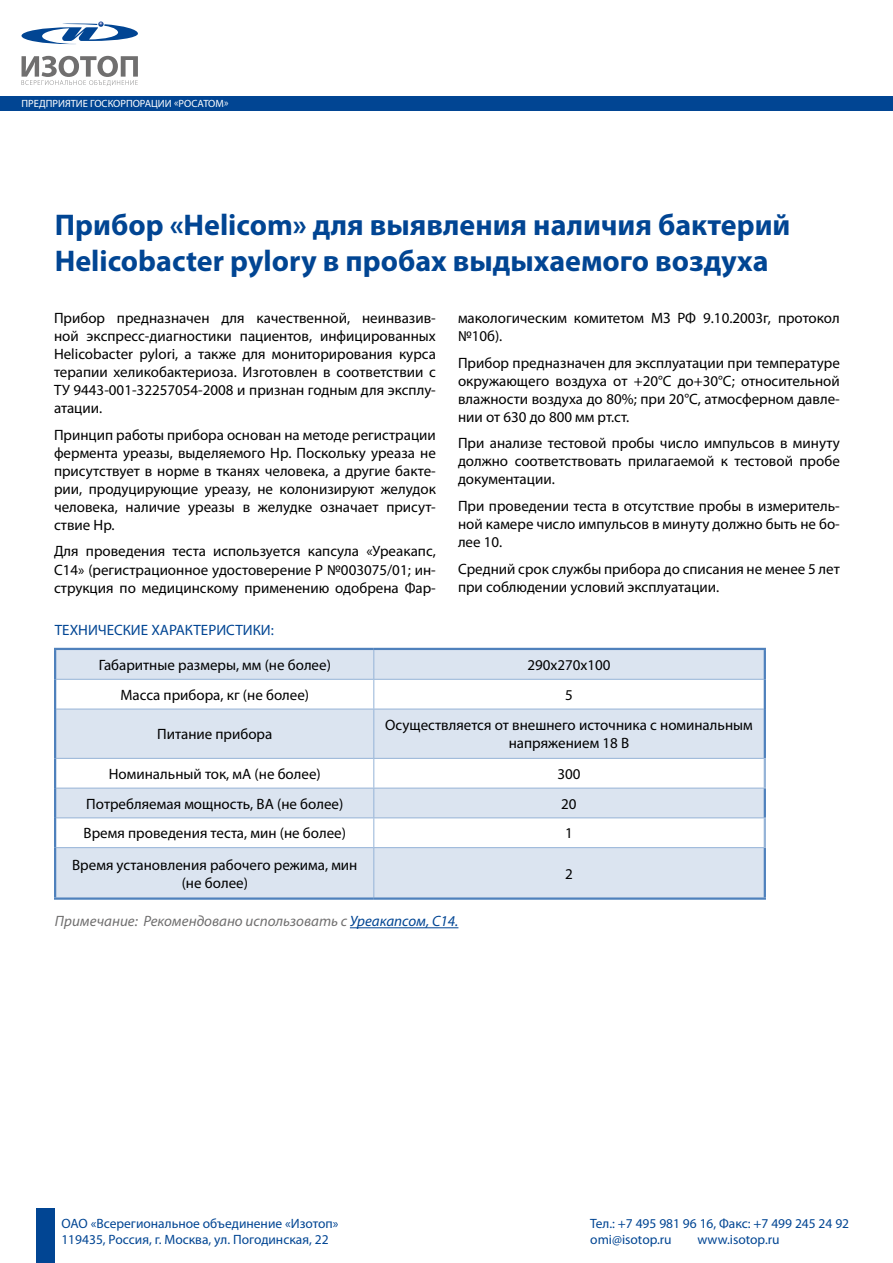
<style>
.page{position:relative;width:893px;height:1263px;background:#fff}
.page>*{position:absolute;margin:0;border:0;box-sizing:border-box;transform-origin:0 0}
.t1{font:700 30px/36px "Myriad Pro";color:#014593}
.t2{font:15px/18px "Myriad Pro";color:#000;text-align:justify}
.t3{font:italic 15px "Myriad Pro";color:#706f6f}
.t4{font:15px "Myriad Pro";color:#014593}
.t5{font:13.5px/16.2px "Myriad Pro";color:#014593}
.t6{font:10.5px "Myriad Pro";color:#fff}
.s1{color:#014593}
</style>
<div class="page">
<div style="left:36px;top:1208px;width:19px;height:55px;background:#014593"></div>
<div style="left:1px;top:96px;width:892px;height:14px;background:#014593"></div>
<svg style="left:22px;top:56px;width:116px;height:30px"></svg>
<svg style="left:22px;top:21px;width:116px;height:23px"></svg>
<hr style="left:350px;top:927px;width:108px;height:1px;background:#014593">
<svg style="left:56px;top:650px;width:708px;height:247px;fill:#dbe4f0"></svg>
<hr style="left:56px;top:679px;width:318px;height:1px;background:#95b3d7">
<hr style="left:374px;top:679px;width:390px;height:1px;background:#95b3d7">
<svg style="left:373px;top:650px;width:1px;height:59px"></svg>
<hr style="left:56px;top:709px;width:318px;height:1px;background:#95b3d7">
<hr style="left:374px;top:709px;width:390px;height:1px;background:#95b3d7">
<hr style="left:373px;top:709px;width:1px;height:49px;background:#95b3d7">
<hr style="left:373px;top:848px;width:1px;height:49px;background:#95b3d7">
<hr style="left:56px;top:758px;width:318px;height:1px;background:#95b3d7">
<hr style="left:374px;top:758px;width:392px;height:1px;background:#95b3d7">
<hr style="left:56px;top:788px;width:318px;height:1px;background:#95b3d7">
<hr style="left:374px;top:788px;width:392px;height:1px;background:#95b3d7">
<hr style="left:56px;top:817px;width:318px;height:1px;background:#95b3d7">
<hr style="left:374px;top:817px;width:392px;height:1px;background:#95b3d7">
<svg style="left:373px;top:759px;width:1px;height:88px"></svg>
<hr style="left:56px;top:847px;width:318px;height:1px;background:#95b3d7">
<hr style="left:374px;top:847px;width:392px;height:1px;background:#95b3d7">
<hr style="left:54px;top:648px;width:320px;height:2px;background:#4f81bc">
<hr style="left:54px;top:650px;width:2px;height:29px;background:#4f81bc">
<hr style="left:374px;top:648px;width:392px;height:2px;background:#4f81bc">
<hr style="left:764px;top:650px;width:2px;height:29px;background:#4f81bc">
<hr style="left:54px;top:679px;width:2px;height:30px;background:#4f81bc">
<hr style="left:764px;top:679px;width:2px;height:30px;background:#4f81bc">
<hr style="left:54px;top:709px;width:2px;height:49px;background:#4f81bc">
<hr style="left:764px;top:709px;width:2px;height:49px;background:#4f81bc">
<hr style="left:54px;top:758px;width:2px;height:30px;background:#4f81bc">
<hr style="left:54px;top:788px;width:2px;height:30px;background:#4f81bc">
<hr style="left:764px;top:788px;width:2px;height:29px;background:#4f81bc">
<hr style="left:54px;top:818px;width:2px;height:30px;background:#4f81bc">
<hr style="left:54px;top:848px;width:2px;height:49px;background:#4f81bc">
<hr style="left:764px;top:848px;width:2px;height:49px;background:#4f81bc">
<hr style="left:54px;top:897px;width:320px;height:3px;background:#4f81bc">
<hr style="left:374px;top:897px;width:392px;height:3px;background:#4f81bc">
<hr style="left:764px;top:759px;width:2px;height:29px;background:#95b3d7">
<hr style="left:764px;top:818px;width:2px;height:29px;background:#95b3d7">
<p class="t6" style="left:22px;top:97px;width:208px">ПРЕДПРИЯТИЕ ГОСКОРПОРАЦИИ «РОСАТОМ»</p>
<h1 class="t1" style="left:55px;top:206px;width:737px">Прибор «Helicom» для выявления наличия бактерий<br>Helicobacter pylory в пробах выдыхаемого воздуха</h1>
<p class="t2" style="left:54px;top:309px;width:383px">Прибор предназначен для качественной, неинвазив&shy;ной экспресс-диагностики пациентов, инфицированных Helicobacter pylori, а также для мониторирования курса терапии хеликобактериоза. Изготовлен в соответствии с ТУ 9443-001-32257054-2008 и признан годным для эксплу&shy;атации.</p>
<p class="t2" style="left:54px;top:426px;width:383px">Принцип работы прибора основан на методе регистрации фермента уреазы, выделяемого Hp. Поскольку уреаза не присутствует в норме в тканях человека, а другие бакте&shy;рии, продуцирующие уреазу, не колонизируют желудок человека, наличие уреазы в желудке означает присут&shy;ствие Hp.</p>
<p class="t2" style="left:54px;top:542px;width:383px">Для проведения теста используется капсула «Уреакапс, С14» (регистрационное удостоверение Р №003075/01; ин&shy;струкция по медицинскому применению одобрена Фар-</p>
<p class="t2" style="left:458px;top:309px;width:383px">макологическим комитетом МЗ РФ 9.10.2003г, протокол №10б).</p>
<p class="t2" style="left:458px;top:354px;width:383px">Прибор предназначен для эксплуатации при температуре окружающего воздуха от +20°С до+30°С; относительной влажности воздуха до 80%; при 20°С, атмосферном давле&shy;нии от 630 до 800 мм рт.ст.</p>
<p class="t2" style="left:458px;top:434px;width:383px">При анализе тестовой пробы число импульсов в минуту должно соответствовать прилагаемой к тестовой пробе документации.</p>
<p class="t2" style="left:458px;top:497px;width:383px">При проведении теста в отсутствие пробы в измеритель&shy;ной камере число импульсов в минуту должно быть не бо&shy;лее 10.</p>
<p class="t2" style="left:458px;top:559px;width:383px">Средний срок службы прибора до списания не менее 5 лет при соблюдении условий эксплуатации.</p>
<p class="t4" style="left:55px;top:621px;width:221px">ТЕХНИЧЕСКИЕ ХАРАКТЕРИСТИКИ:</p>
<p class="t2" style="left:99px;top:655px;width:234px">Габаритные размеры, мм (не более)</p>
<p class="t2" style="left:527px;top:655px;width:85px">290х270х100</p>
<p class="t2" style="left:120px;top:685px;width:190px">Масса прибора, кг (не более)</p>
<p class="t2" style="left:565px;top:685px;width:9px">5</p>
<p class="t2" style="left:157px;top:725px;width:117px">Питание прибора</p>
<p class="t2" style="left:385px;top:716px;width:369px;text-align:center">Осуществляется от внешнего источника с номинальным напряжением 18 В</p>
<p class="t2" style="left:109px;top:764px;width:213px">Номинальный ток, мА (не более)</p>
<p class="t2" style="left:557px;top:764px;width:25px">300</p>
<p class="t2" style="left:86px;top:794px;width:259px">Потребляемая мощность, ВА (не более)</p>
<p class="t2" style="left:561px;top:794px;width:17px">20</p>
<p class="t2" style="left:84px;top:824px;width:264px">Время проведения теста, мин (не более)</p>
<p class="t2" style="left:565px;top:824px;width:9px">1</p>
<p class="t2" style="left:72px;top:855px;width:287px;text-align:center">Время установления рабочего режима, мин (не более)</p>
<p class="t2" style="left:565px;top:864px;width:9px">2</p>
<p class="t3" style="left:55px;top:912px;width:405px">Примечание: Рекомендовано использовать с <span class="s1">Уреакапсом, С14.</span></p>
<p class="t5" style="left:61px;top:1215px;width:279px">ОАО «Всерегиональное объединение «Изотоп»<br>119435, Россия, г. Москва, ул. Погодинская, 22</p>
<p class="t5" style="left:590px;top:1215px;width:260px">Тел.: +7 495 981 96 16, Факс: +7 499 245 24 92 omi@isotop.ru</p>
<p class="t5" style="left:697px;top:1231px;width:84px">www.isotop.ru</p>
</div>
